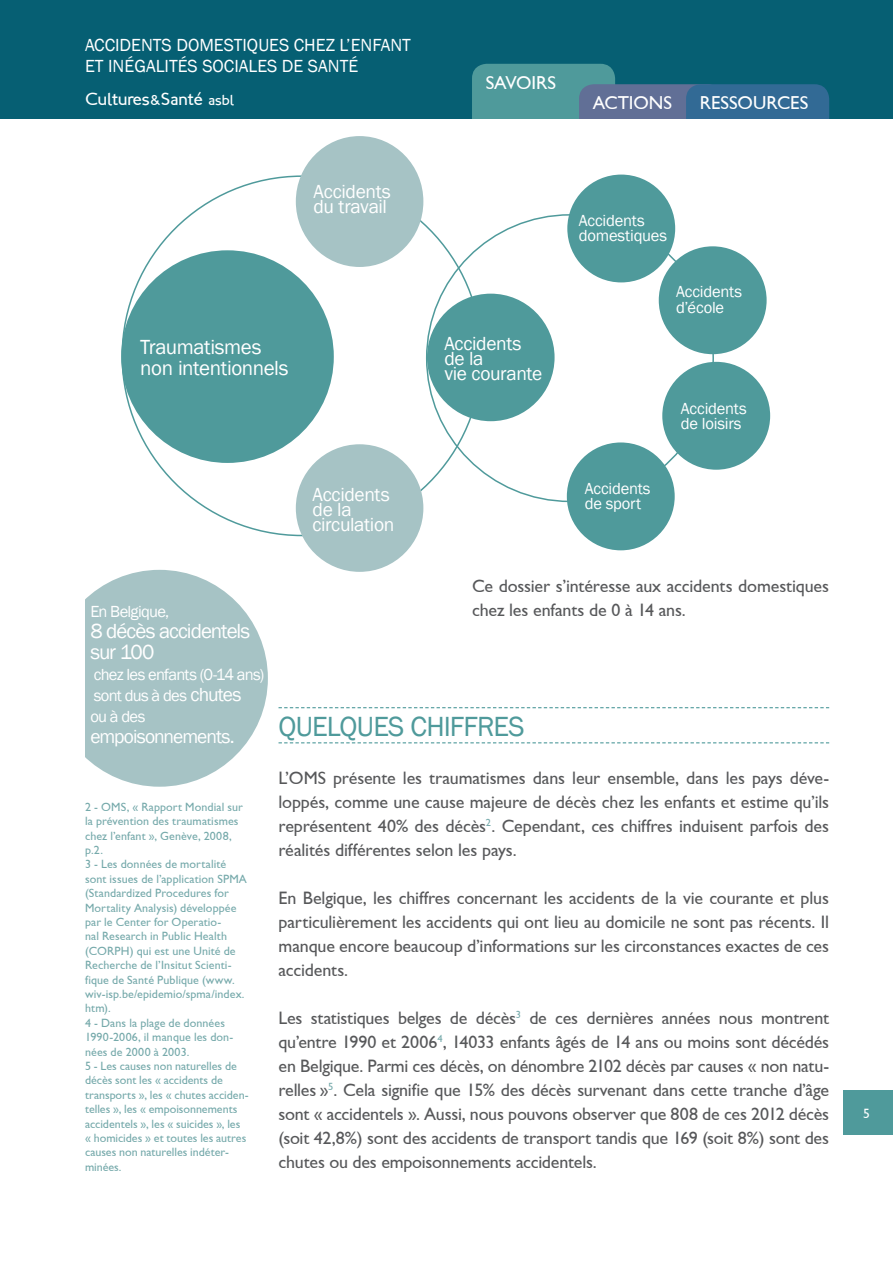
<style>
.page{position:relative;width:893px;height:1263px;background:#fff}
.page>*{position:absolute;margin:0;border:0;box-sizing:border-box;transform-origin:0 0}
.t1{font:28.5px "Franklin Gothic";letter-spacing:-.03em;color:#4f9a9b}
.t2{font:21px/21px "Franklin Gothic";letter-spacing:-.035em;color:#fff}
.t3{font:19.5px/15px "Franklin Gothic";letter-spacing:-.015em;color:#fff}
.t4{font:18.75px "Gill Sans";color:#fff}
.t5{font:18px/24px "Gill Sans";letter-spacing:-.01em;color:#57585a;text-align:justify}
.t6{font:18px "Franklin Gothic";color:#fff}
.t7{font:18px "London Between";color:#fff}
.t8{font:16.5px/15px "Franklin Gothic";letter-spacing:-.015em;color:#fff}
.t9{font:16.5px/21px "Franklin Gothic";letter-spacing:-.05em;color:#fff}
.t10{font:13.5px "Gill Sans";color:#fff}
.t11{font:12px/14.4px "Gill Sans";letter-spacing:.005em;color:#75a9aa}
.s1{font-size:15px}
.s2{font-size:19.5px}
</style>
<div class="page">
<div style="left:843px;top:1090px;width:50px;height:44px;background:#4f9a9b"></div>
<div style="left:0;top:0;width:893px;height:119px;background:#065f73"></div>
<div style="left:472px;top:64px;width:143px;height:85px;background:#4f9a9b;border-radius:15px"></div>
<div style="left:579px;top:84px;width:143px;height:65px;background:#616f96;border-radius:15px"></div>
<div style="left:686px;top:84px;width:143px;height:65px;background:#326a95;border-radius:15px"></div>
<div style="left:0;top:119px;width:893px;height:41px;background:#fff"></div>
<svg style="left:279px;top:707px;width:550px;height:1px"></svg>
<svg style="left:279px;top:742px;width:550px;height:1px"></svg>
<div style="left:121px;top:250px;width:213px;height:213px;background:#4f9a9b;border-radius:50%"></div>
<div style="left:567px;top:175px;width:108px;height:107px;background:#4f9a9b;border-radius:50%"></div>
<div style="left:659px;top:246px;width:108px;height:108px;background:#4f9a9b;border-radius:50%"></div>
<div style="left:662px;top:362px;width:108px;height:108px;background:#4f9a9b;border-radius:50%"></div>
<div style="left:567px;top:442px;width:108px;height:108px;background:#4f9a9b;border-radius:50%"></div>
<div style="left:427px;top:294px;width:128px;height:127px;background:#4f9a9b;border-radius:50%"></div>
<div style="left:296px;top:444px;width:127px;height:128px;background:#a6c3c5;border-radius:50%"></div>
<div style="left:296px;top:136px;width:127px;height:131px;background:#a6c3c5;border-radius:50%"></div>
<div style="left:51px;top:570px;width:217px;height:217px;background:#a6c3c5;border-radius:50%"></div>
<div style="left:32px;top:546px;width:53px;height:232px;background:#fff"></div>
<p class="t6" style="left:85px;top:33px;width:41px">ACCIDENTS</p>
<p class="t6" style="left:176px;top:33px;width:11px">DOMESTI</p>
<p class="t6" style="left:247px;top:33px;width:23px">QUES</p>
<p class="t6" style="left:294px;top:33px;width:107px">CHEZ L’EN FANT</p>
<p class="t6" style="left:85px;top:55px;width:80px">ET INÉGALITÉS</p>
<p class="t6" style="left:202px;top:55px;width:57px">SOCIALES</p>
<p class="t6" style="left:282px;top:55px;width:78px">DE SANTé</p>
<p class="t7" style="left:85px;top:88px;width:150px">Cultures<span class="s1">&amp;</span>Santé <span class="s1">asbl</span></p>
<p class="t3" style="left:314px;top:185px;width:79px">Accidents du travail</p>
<p class="t2" style="left:140px;top:337px;width:150px">Traumatismes non intentionnels</p>
<p class="t3" style="left:313px;top:487px;width:83px">Accidents de la circulation</p>
<p class="t4" style="left:486px;top:72px;width:72px">SAVOIRS</p>
<p class="t4" style="left:593px;top:92px;width:48px">actions</p>
<p class="t4" style="left:700px;top:92px;width:109px">resso urces</p>
<p class="t3" style="left:444px;top:336px;width:99px">Accidents de la<br>vie courante</p>
<p class="t8" style="left:579px;top:214px;width:90px">Accidents domestiques</p>
<p class="t8" style="left:676px;top:283px;width:67px;line-height:16.5px">Accidents d’école</p>
<p class="t8" style="left:585px;top:482px;width:67px">Accidents de sport</p>
<p class="t8" style="left:681px;top:402px;width:67px">Accidents de loisirs</p>
<p class="t8" style="left:90px;top:604px;width:80px">En Belgique,</p>
<p class="t2" style="left:90px;top:621px;width:161px">8 décès accidentels sur 100</p>
<p class="t9" style="left:90px;top:664px;width:175px">chez les enfants (0-14 ans) sont dus à des <span class="s2">chutes<br></span>ou à des</p>
<p class="t3" style="left:90px;top:729px;width:146px">empoisonnements.</p>
<p class="t11" style="left:85px;top:799px;width:165px">2 - OMS, « Rapport Mondial sur la prévention des traumatismes chez l’enfant », Genève, 2008, p.2.<br>3 - Les données de mortalité sont issues de l’application SPMA (Standardized Procedures for<br>Mortality Analysis) développée par le Center for Operatio-<br>nal Research in Public Health (CORPH) qui est une Unité de<br>Recherche de l’Insitut Scienti&shy;fique de Santé Publique (www. wiv-isp.be/epidemio/spma/index. htm).<br>4 - Dans la plage de données<br>1990-2006, il manque les don&shy;nées de 2000 à 2003.<br>5 - Les causes non naturelles de décès sont les « accidents de transports », les « chutes acciden&shy;telles », les « empoisonnements accidentels », les « suicides », les « homicides » et toutes les autres causes non naturelles indéter&shy;minées.</p>
<p class="t5" style="left:472px;top:574px;width:359px">Ce dossier s’intéresse aux accidents domestiques chez les enfants de 0 à 14 ans.</p>
<h1 class="t1" style="left:279px;top:709px;width:248px">Quelques ch iffres</h1>
<p class="t5" style="left:278px;top:766px;width:552px">L’OMS présente les traumatismes dans leur ensemble, dans les pays déve&shy;loppés, comme une cause majeure de décès chez les enfants et estime qu’ils représentent 40% des décès<sup>2</sup>. Cependant, ces chiffres induisent parfois des réalités différentes selon les pays.</p>
<p class="t5" style="left:278px;top:886px;width:552px">En Belgique, les chiffres concernant les accidents de la vie courante et plus particulièrement les accidents qui ont lieu au domicile ne sont pas récents. Il manque encore beaucoup d’informations sur les circonstances exactes de ces accidents.</p>
<p class="t5" style="left:278px;top:1006px;width:552px">Les statistiques belges de décès<sup>3</sup> de ces dernières années nous montrent qu’entre 1990 et 2006<sup>4</sup>, 14033 enfants âgés de 14 ans ou moins sont décédés en Belgique. Parmi ces décès, on dénombre 2102 décès par causes « non natu&shy;relles »<sup>5</sup>. Cela signifie que 15% des décès survenant dans cette tranche d’âge sont « accidentels ». Aussi, nous pouvons observer que 808 de ces 2012 décès (soit 42,8%) sont des accidents de transport tandis que 169 (soit 8%) sont des chutes ou des empoisonnements accidentels.</p>
<p class="t10" style="left:863px;top:1105px;width:8px">5</p>
</div>
